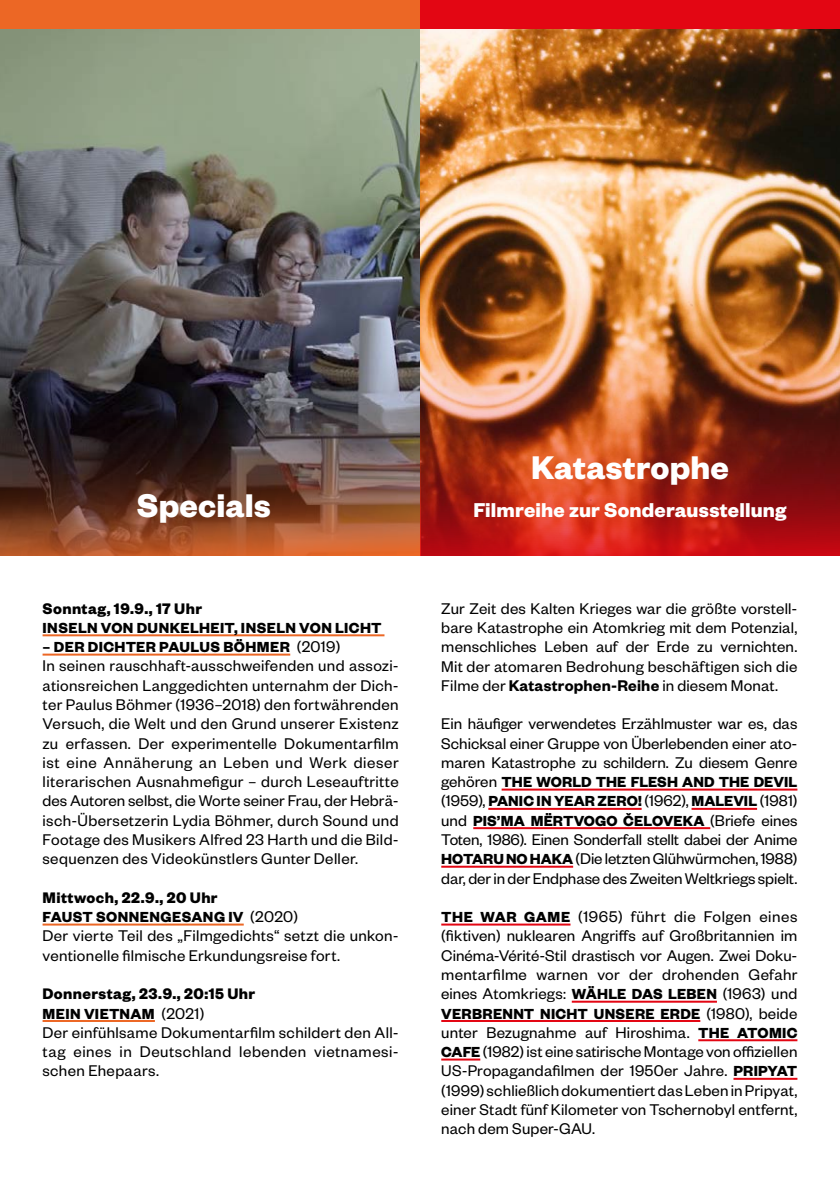
<style>
.page{position:relative;width:840px;height:1191px;background:#fff}
.page>*{position:absolute;margin:0;border:0;box-sizing:border-box;transform-origin:0 0}
.t1{font:700 36px "Founders Grotesk";letter-spacing:.005em;color:#fff}
.t2{font:700 22px "Founders Grotesk";letter-spacing:.01em;color:#fff}
.t3{font:17px/19.2px "Founders Grotesk";letter-spacing:.015em;color:#000;text-align:justify}
.t4{font:700 16.8px "Founders Grotesk";letter-spacing:.025em;color:#000}
.t5{font:700 16px/19.2px "Founders Grotesk";letter-spacing:.02em;color:#000;text-align:justify}
.s1{font-weight:400;font-size:17px}
.s2{font-weight:600}
.s3{font-weight:700;font-size:16px}
</style>
<div class="page">
<img style="left:0;top:28px;width:420px;height:297px">
<img style="left:420px;top:28px;width:419px;height:105px">
<img style="left:0;top:325px;width:420px;height:231px">
<img style="left:420px;top:133px;width:419px;height:423px">
<hr style="left:43px;top:634px;width:341px;height:2px;background:#ec6725">
<hr style="left:43px;top:653px;width:247px;height:2px;background:#ec6725">
<hr style="left:43px;top:923px;width:200px;height:2px;background:#ec6725">
<hr style="left:43px;top:1020px;width:112px;height:2px;background:#ec6725">
<hr style="left:501px;top:788px;width:296px;height:2px;background:#e30613">
<hr style="left:488px;top:808px;width:153px;height:2px;background:#e30613">
<hr style="left:691px;top:808px;width:65px;height:2px;background:#e30613">
<hr style="left:473px;top:827px;width:237px;height:2px;background:#e30613">
<hr style="left:441px;top:865px;width:132px;height:2px;background:#e30613">
<hr style="left:441px;top:923px;width:129px;height:2px;background:#e30613">
<hr style="left:571px;top:1000px;width:145px;height:2px;background:#e30613">
<hr style="left:441px;top:1020px;width:259px;height:2px;background:#e30613">
<hr style="left:698px;top:1039px;width:99px;height:2px;background:#e30613">
<hr style="left:441px;top:1058px;width:39px;height:2px;background:#e30613">
<hr style="left:733px;top:1077px;width:64px;height:2px;background:#e30613">
<div style="left:0;top:0;width:420px;height:28px;background:#ec6725"></div>
<div style="left:420px;top:0;width:419px;height:28px;background:#e30613"></div>
<h1 class="t1" style="left:137px;top:483px;width:135px">Specials</h1>
<p class="t4" style="left:43px;top:597px;width:161px">Sonntag, 19.9., 17 Uhr</p>
<p class="t5" style="left:43px;top:617px;width:340px">INSELN VON DUNKELHEIT, INSELN VON LICHT</p>
<p class="t5" style="left:43px;top:636px;width:299px">– DER DICHTER PAULUS BÖHMER <span class="s1">(2019)</span></p>
<p class="t3" style="left:43px;top:655px;width:357px">In seinen rauschhaft-ausschweifenden und assozi&shy;ationsreichen Langgedichten unternahm der Dich&shy;ter Paulus Böhmer (1936–2018) den fortwährenden Versuch, die Welt und den Grund unserer Existenz zu erfassen. Der experimentelle Dokumentarfilm ist eine Annäherung an Leben und Werk dieser literarischen Ausnahmefigur – durch Leseauftritte des Autoren selbst, die Worte seiner Frau, der Hebrä&shy;isch-Übersetzerin Lydia Böhmer, durch Sound und Footage des Musikers Alfred 23 Harth und die Bild&shy;sequenzen des Videokünstlers Gunter Deller.</p>
<p class="t4" style="left:43px;top:886px;width:176px">Mittwoch, 22.9., 20 Uhr</p>
<p class="t5" style="left:43px;top:906px;width:257px">FAUST SONNENGESANG IV <span class="s1">(2020)</span></p>
<p class="t3" style="left:43px;top:925px;width:357px">Der vierte Teil des „Filmgedichts“ setzt die unkon&shy;ventionelle filmische Erkundungsreise fort.</p>
<p class="t4" style="left:43px;top:983px;width:214px">Donnerstag, 23.9., 20:15 Uhr</p>
<p class="t5" style="left:43px;top:1003px;width:163px">MEIN VIETNAM <span class="s1">(2021)</span></p>
<p class="t3" style="left:43px;top:1022px;width:357px">Der einfühlsame Dokumentarfilm schildert den All&shy;tag eines in Deutschland lebenden vietnamesi&shy;schen Ehepaars.</p>
<h1 class="t1" style="left:530px;top:444px;width:199px">Katastrophe</h1>
<p class="t2" style="left:473px;top:496px;width:314px">Filmreihe zur Sonderausstellung</p>
<p class="t3" style="left:441px;top:598px;width:357px">Zur Zeit des Kalten Krieges war die größte vorstell&shy;bare Katastrophe ein Atomkrieg mit dem Potenzial, menschliches Leben auf der Erde zu vernichten.<br>Mit der atomaren Bedrohung beschäftigen sich die Filme der <span class="s2">Katastrophen-Reihe</span> in diesem Monat.</p>
<p class="t3" style="left:441px;top:713px;width:357px">Ein häufiger verwendetes Erzählmuster war es, das Schicksal einer Gruppe von Überlebenden einer ato&shy;maren Katastrophe zu schildern. Zu diesem Genre</p>
<p class="t5" style="left:441px;top:771px;width:357px"><span class="s1">gehören</span> THE WORLD THE FLESH AND THE DEVIL <span class="s1">(1959),</span> PANIC IN YEAR ZERO! <span class="s1">(1962),</span> MALEVIL <span class="s1">(1981) und</span> PIS’MA MËRTVOGO ČELOVEKA <span class="s1">(Briefe eines</span></p>
<p class="t3" style="left:441px;top:829px;width:357px">Toten, 1986). Einen Sonderfall stellt dabei der Anime <span class="s3">HOTARU NO HAKA</span> (Die letzten Glühwürmchen, 1988) dar, der in der Endphase des Zweiten Weltkriegs spielt.</p>
<p class="t3" style="left:441px;top:906px;width:357px"><span class="s3">THE WAR GAME</span> (1965) führt die Folgen eines (fiktiven) nuklearen Angriffs auf Großbritannien im Cinéma-Vérité-Stil drastisch vor Augen. Zwei Doku&shy;mentarfilme warnen vor der drohenden Gefahr eines Atomkriegs: <span class="s3">WÄHLE DAS LEBEN</span> (1963) und</p>
<p class="t5" style="left:441px;top:1003px;width:357px">VERBRENNT NICHT UNSERE ERDE <span class="s1">(1980), beide</span></p>
<p class="t3" style="left:441px;top:1022px;width:357px">unter Bezugnahme auf Hiroshima. <span class="s3">THE ATOMIC CAFE</span> (1982) ist eine satirische Montage von offiziellen US-Propagandafilmen der 1950er Jahre. <span class="s3">PRIPYAT </span>(1999) schließlich dokumentiert das Leben in Pripyat, einer Stadt fünf Kilometer von Tschernobyl entfernt, nach dem Super-GAU.</p>
</div>
